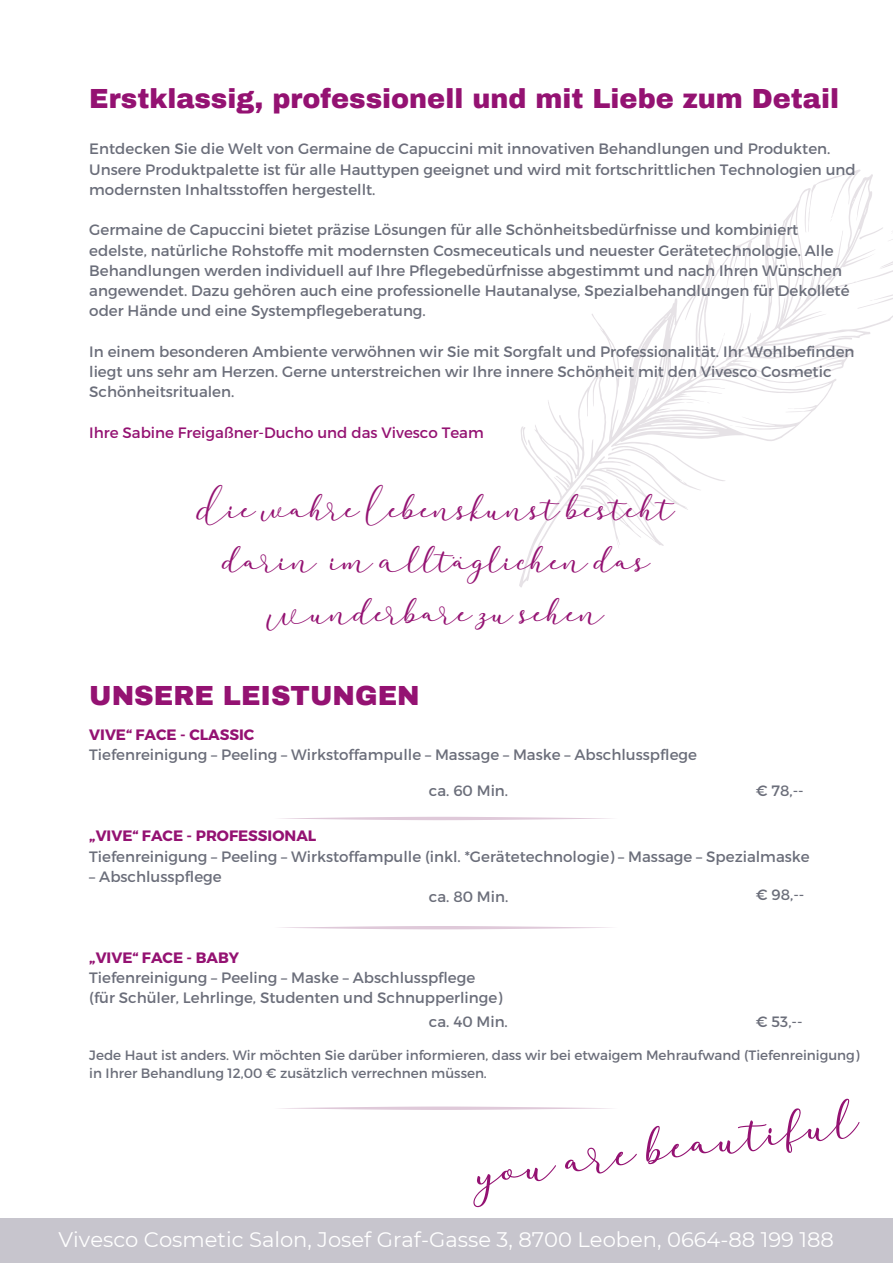
<style>
.page{position:relative;width:893px;height:1264px;background:#fff}
.page>*{position:absolute;margin:0;border:0;box-sizing:border-box;transform-origin:0 0}
.t1{font:54.6px "darloune";color:#941272}
.t2{font:37.5px "darloune";color:#941272}
.t3{font:900 27px "Archivo";color:#941272}
.t4{font:21px "Montserrat";color:#fff}
.t5{font:15px/20.2px "Montserrat";color:#6b6e7a}
.t6{font:700 15px "Montserrat";color:#941272}
.t7{font:15px "Montserrat";color:#941272}
.t8{font:13.5px/18px "Montserrat";color:#6b6e7a}
</style>
<div class="page">
<div style="left:0;top:1217px;width:892px;height:45px;background:#c7c5cd"></div>
<svg style="left:519px;top:189px;width:373px;height:398px"></svg>
<svg style="left:614px;top:511px;width:27px;height:27px"></svg>
<svg style="left:586px;top:446px;width:115px;height:50px"></svg>
<svg style="left:555px;top:475px;width:14px;height:13px"></svg>
<svg style="left:523px;top:427px;width:4px;height:18px"></svg>
<svg style="left:808px;top:169px;width:84px;height:100px"></svg>
<svg style="left:280px;top:816px;width:331px;height:4px"></svg>
<svg style="left:280px;top:1106px;width:332px;height:3px"></svg>
<svg style="left:280px;top:926px;width:332px;height:3px"></svg>
<p class="t3" style="left:89px;top:84px;width:751px">Erstklassig, professionell und mit Liebe zum Detail</p>
<p class="t5" style="left:89px;top:138px;width:768px">Entdecken Sie die Welt von Germaine de Capuccini mit innovativen Behandlungen und Produkten.<br>Unsere Produktpalette ist für alle Hauttypen geeignet und wird mit fortschrittlichen Technologien und modernsten Inhaltsstoffen hergestellt.</p>
<p class="t5" style="left:89px;top:219px;width:761px">Germaine de Capuccini bietet präzise Lösungen für alle Schönheitsbedürfnisse und kombiniert edelste, natürliche Rohstoffe mit modernsten Cosmeceuticals und neuester Gerätetechnologie. Alle Behandlungen werden individuell auf Ihre Pflegebedürfnisse abgestimmt und nach Ihren Wünschen angewendet. Dazu gehören auch eine professionelle Hautanalyse, Spezialbehandlungen für Dekolleté oder Hände und eine Systempflegeberatung.</p>
<p class="t5" style="left:89px;top:340px;width:766px">In einem besonderen Ambiente verwöhnen wir Sie mit Sorgfalt und Professionalität. Ihr Wohlbefinden liegt uns sehr am Herzen. Gerne unterstreichen wir Ihre innere Schönheit mit den Vivesco Cosmetic<br>Schönheitsritualen.</p>
<p class="t7" style="left:89px;top:422px;width:396px">Ihre Sabine Freigaßner-Ducho und das Vivesco Team</p>
<p class="t2" style="left:199px;top:498px;width:477px">Die wahre Lebenskunst besteht</p>
<p class="t2" style="left:223px;top:550px;width:428px">darin im Alltäglichen das</p>
<p class="t2" style="left:269px;top:601px;width:336px">Wunderbare zu sehen</p>
<p class="t3" style="left:89px;top:681px;width:332px">UNSERE LEISTUNGEN</p>
<p class="t6" style="left:89px;top:725px;width:166px">VIVE“ FACE - CLASSIC</p>
<p class="t5" style="left:89px;top:744px;width:609px">Tiefenreinigung – Peeling – Wirkstoffampulle – Massage – Maske – Abschlusspflege</p>
<p class="t5" style="left:429px;top:779px;width:81px">ca. 60 Min.</p>
<p class="t5" style="left:755px;top:779px;width:49px">€ 78,--</p>
<p class="t6" style="left:89px;top:826px;width:228px">„VIVE“ FACE - PROFESSIONAL</p>
<p class="t5" style="left:89px;top:845px;width:721px">Tiefenreinigung – Peeling – Wirkstoffampulle (inkl. *Gerätetechnologie) – Massage – Spezialmaske</p>
<p class="t5" style="left:89px;top:865px;width:134px">– Abschlusspflege</p>
<p class="t5" style="left:429px;top:885px;width:81px">ca. 80 Min.</p>
<p class="t5" style="left:755px;top:884px;width:50px">€ 98,--</p>
<p class="t6" style="left:89px;top:947px;width:151px">„VIVE“ FACE - BABY</p>
<p class="t5" style="left:89px;top:966px;width:387px">Tiefenreinigung – Peeling – Maske – Abschlusspflege</p>
<p class="t5" style="left:89px;top:987px;width:414px">(für Schüler, Lehrlinge, Studenten und Schnupperlinge)</p>
<p class="t5" style="left:429px;top:1010px;width:80px">ca. 40 Min.</p>
<p class="t5" style="left:755px;top:1010px;width:48px">€ 53,--</p>
<p class="t8" style="left:89px;top:1045px;width:771px">Jede Haut ist anders. Wir möchten Sie darüber informieren, dass wir bei etwaigem Mehraufwand (Tiefenreinigung) in Ihrer Behandlung 12,00 € zusätzlich verrechnen müssen.</p>
<p class="t1" style="left:475px;top:1157px;width:386px;rotate:-8deg">you are beautiful</p>
<p class="t4" style="left:59px;top:1226px;width:776px">Vivesco Cosmetic Salon, Josef Graf-Gasse 3, 8700 Leoben, 0664-88 199 188</p>
</div>
